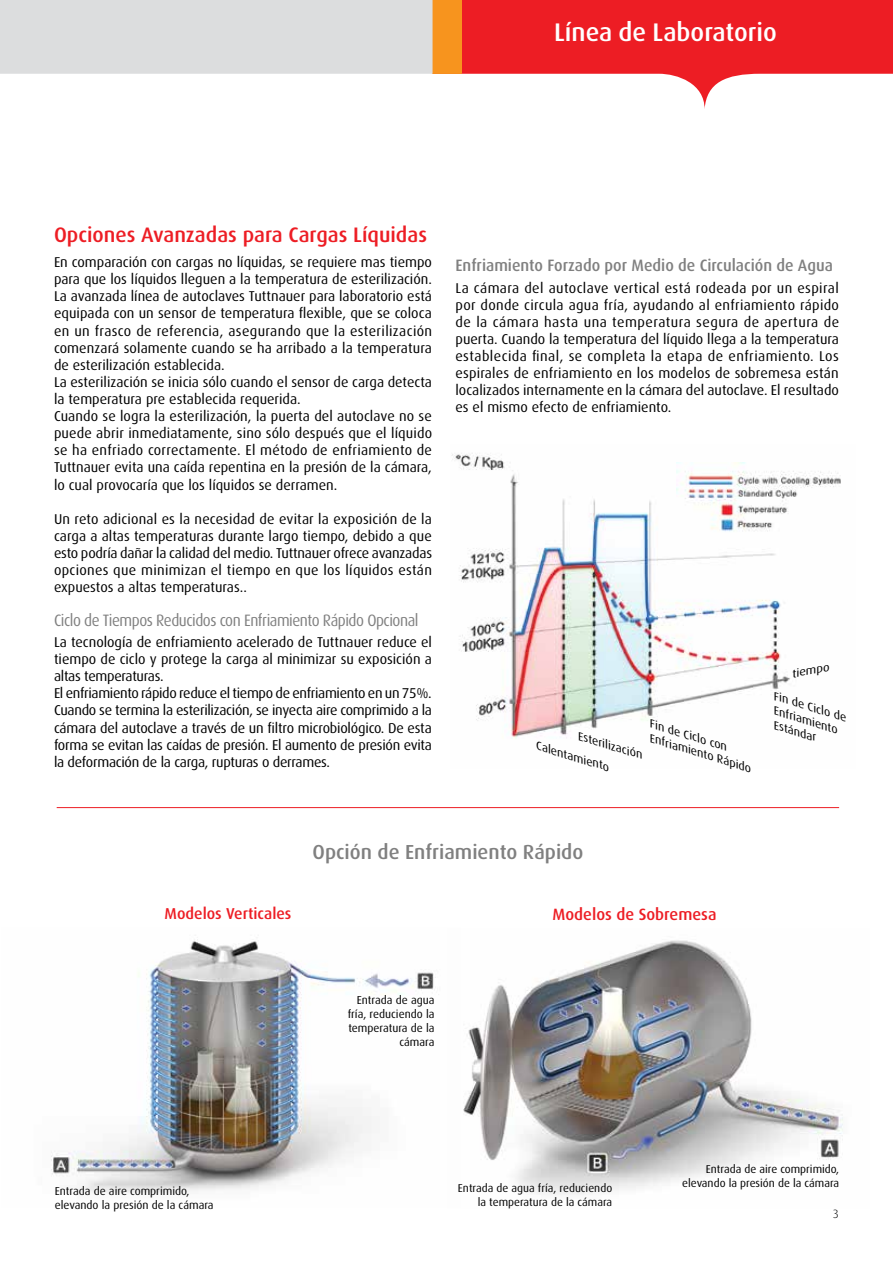
<style>
.page{position:relative;width:893px;height:1263px;background:#fff}
.page>*{position:absolute;margin:0;border:0;box-sizing:border-box;transform-origin:0 0}
.t1{font:500 25.5px "Dax";color:#fff}
.t2{font:500 21px "Dax";color:#ed1d24}
.t3{font:500 20.25px "Dax";color:#808080}
.t4{font:16.5px "Dax";letter-spacing:-.03em;color:#808080;scale:.92 1}
.t5{font:500 16.5px "Dax";color:#808080;scale:.96 1}
.t6{font:500 16.35px "Dax";color:#ed1d24}
.t7{font:500 15.75px "Dax";color:#ed1d24}
.t8{font:14.25px/17.1px "Dax";color:#000;text-align:justify}
.t9{font:14.25px/17.1px "Dax";letter-spacing:-.02em;color:#000}
.t10{font:300 12px "Dax";color:#000}
.t11{font:11.55px/13.8px "Dax";color:#000}
.t12{font:italic 11.55px/13.8px "Dax";color:#000;scale:1.09 1}
.t13{font:11.4px/13.6px "Dax";color:#000;text-align:right}
.t14{font:italic 11.25px "Dax";color:#000;scale:1.13 1}
</style>
<div class="page">
<svg style="left:461px;top:0;width:432px;height:109px;fill:#ed1d24"></svg>
<div style="left:432px;top:0;width:29px;height:74px;background:#f7941e"></div>
<div style="left:0;top:0;width:432px;height:74px;background:#dcddde"></div>
<hr style="left:57px;top:807px;width:782px;height:1px;background:#ed1d24">
<img style="left:51px;top:939px;width:385px;height:254px">
<img style="left:463px;top:940px;width:380px;height:255px">
<img style="left:452px;top:453px;width:338px;height:286px">
<img style="left:677px;top:462px;width:164px;height:74px">
<h1 class="t1" style="left:554px;top:18px;width:224px">Línea de Laboratorio</h1>
<h2 class="t2" style="left:54px;top:223px;width:375px">Opciones Avanzadas para Cargas Líquidas</h2>
<p class="t8" style="left:54px;top:254px;width:380px;text-align:left">En comparación con cargas no líquidas, se requiere mas tiempo para que los líquidos lleguen a la temperatura de esterilización.<br>La avanzada línea de autoclaves Tuttnauer para laboratorio está equipada con un sensor de temperatura flexible, que se coloca en un frasco de referencia, asegurando que la esterilización comenzará solamente cuando se ha arribado a la temperatura de esterilización establecida.<br>La esterilización se inicia sólo cuando el sensor de carga detecta la temperatura pre establecida requerida.<br>Cuando se logra la esterilización, la puerta del autoclave no se puede abrir inmediatamente, sino sólo después que el líquido se ha enfriado correctamente. El método de enfriamiento de Tuttnauer evita una caída repentina en la presión de la cámara, lo cual provocaría que los líquidos se derramen.</p>
<p class="t8" style="left:54px;top:510px;width:380px">Un reto adicional es la necesidad de evitar la exposición de la carga a altas temperaturas durante largo tiempo, debido a que esto podría dañar la calidad del medio. Tuttnauer ofrece avanzadas opciones que minimizan el tiempo en que los líquidos están expuestos a altas temperaturas..</p>
<p class="t4" style="left:54px;top:611px;width:398px">Ciclo de Tiempos Reducidos con Enfriamiento Rápido Opcional</p>
<p class="t9" style="left:54px;top:634px;width:380px">La tecnología de enfriamiento acelerado de Tuttnauer reduce el tiempo de ciclo y protege la carga al minimizar su exposición a altas temperaturas.<br>El enfriamiento rápido reduce el tiempo de enfriamiento en un 75%.<br>Cuando se termina la esterilización, se inyecta aire comprimido a la cámara del autoclave a través de un filtro microbiológico. De esta forma se evitan las caídas de presión. El aumento de presión evita la deformación de la carga, rupturas o derrames.</p>
<p class="t5" style="left:455px;top:256px;width:395px">Enfriamiento Forzado por Medio de Circulación de Agua</p>
<p class="t8" style="left:455px;top:279px;width:385px">La cámara del autoclave vertical está rodeada por un espiral por donde circula agua fría, ayudando al enfriamiento rápido de la cámara hasta una temperatura segura de apertura de puerta. Cuando la temperatura del líquido llega a la temperatura establecida final, se completa la etapa de enfriamiento. Los espirales de enfriamiento en los modelos de sobremesa están localizados internamente en la cámara del autoclave. El resultado es el mismo efecto de enfriamiento.</p>
<p class="t12" style="left:581px;top:729px;width:63px;rotate:17deg">Esterilización</p>
<p class="t12" style="left:539px;top:739px;width:71px;rotate:17deg">Calentamiento</p>
<p class="t12" style="left:657px;top:718px;width:99px;text-indent:-4px;rotate:17deg">Fin de Ciclo con<br>Enfriamiento Rápido</p>
<p class="t14" style="left:791px;top:668px;width:35px;rotate:-10deg">tiempo</p>
<p class="t12" style="left:777px;top:689px;width:71px;rotate:17deg">Fin de Ciclo de</p>
<p class="t12" style="left:777px;top:704px;width:63px;rotate:17deg">Enfriamiento</p>
<p class="t12" style="left:777px;top:718px;width:42px;rotate:17deg">Estándar</p>
<p class="t7" style="left:165px;top:905px;width:128px">Modelos Verticales</p>
<h3 class="t3" style="left:313px;top:841px;width:272px">Opción de Enfriamiento Rápido</h3>
<p class="t6" style="left:552px;top:905px;width:166px">Modelos de Sobremesa</p>
<p class="t11" style="left:348px;top:994px;width:88px;text-align:right">Entrada de agua fría, reduciendo la temperatura de la cámara</p>
<p class="t11" style="left:55px;top:1184px;width:160px">Entrada de aire comprimido, elevando la presión de la cámara</p>
<p class="t13" style="left:458px;top:1181px;width:156px">Entrada de agua fría, reduciendo la temperatura de la cámara</p>
<p class="t13" style="left:682px;top:1162px;width:159px">Entrada de aire comprimido, elevando la presión de la cámara</p>
<p class="t10" style="left:833px;top:1207px;width:8px">3</p>
</div>
